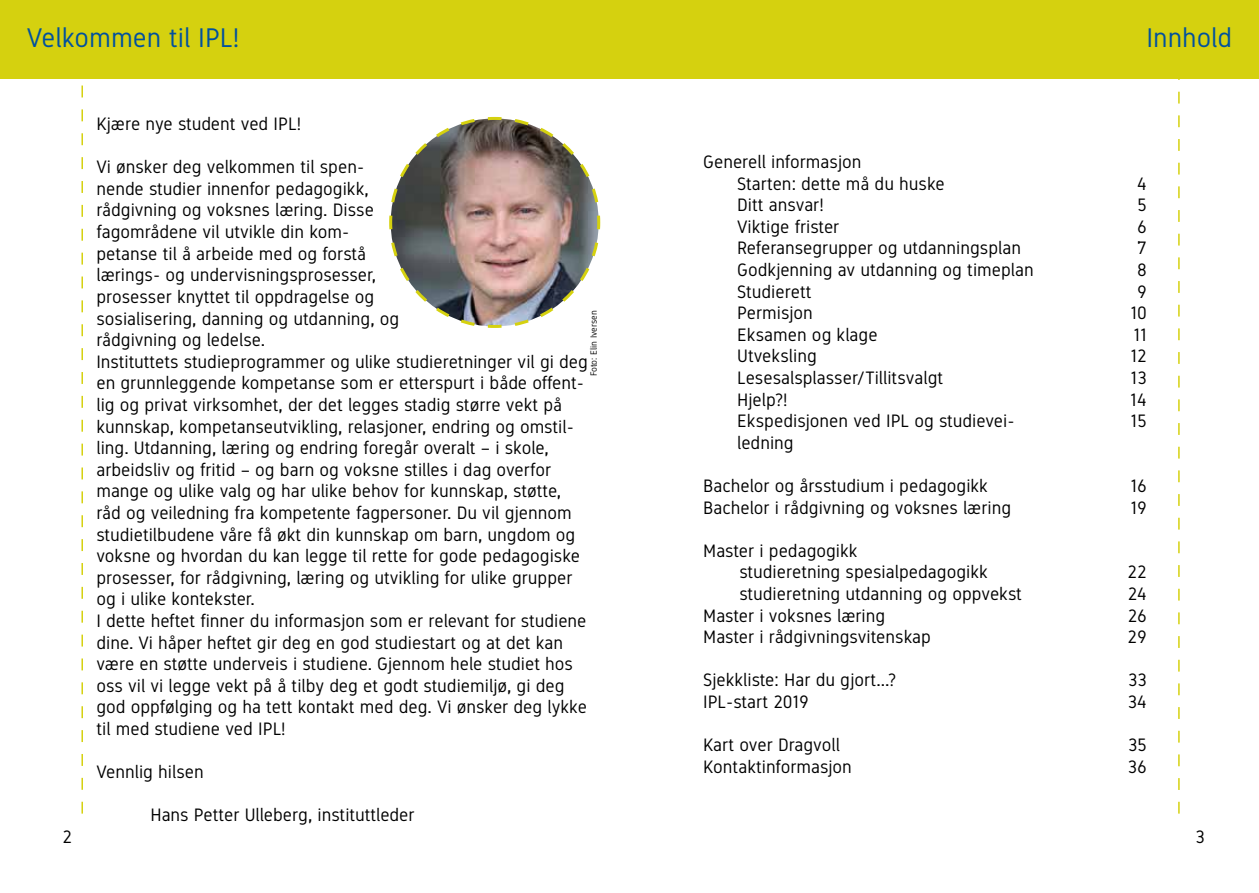
<style>
.page{position:relative;width:1259px;height:893px;background:#fff}
.page>*{position:absolute;margin:0;border:0;box-sizing:border-box;transform-origin:0 0}
.t1{font:27px "NTNU DIN Regular";color:#00509e}
.t2{font:18px/21.6px "NTNU DIN Regular";color:#000}
.t3{font:9px "NTNU DIN Regular";color:#000}
</style>
<div class="page">
<div style="left:0;top:0;width:629px;height:79px;background:#d5d10f"></div>
<div style="left:629px;top:0;width:630px;height:79px;background:#d5d10f"></div>
<svg style="left:81px;top:85px;width:2px;height:729px"></svg>
<svg style="left:1178px;top:79px;width:1px;height:735px"></svg>
<img style="left:389px;top:116px;width:212px;height:212px">
<h1 class="t1" style="left:27px;top:22px;width:214px">Velkommen til IPL!</h1>
<h1 class="t1" style="left:1146px;top:22px;width:87px">Innhold</h1>
<p class="t2" style="left:62px;top:826px;width:11px">2</p>
<p class="t2" style="left:96px;top:113px;width:206px">Kjære nye student ved IPL!</p>
<p class="t2" style="left:96px;top:156px;width:493px">Vi ønsker deg velkommen til spen-<br>nende studier innenfor pedagogikk,<br>rådgivning og voksnes læring. Disse<br>fagområdene vil utvikle din kom-<br>petanse til å arbeide med og forstå<br>lærings- og undervisningsprosesser,<br>prosesser knyttet til oppdragelse og<br>sosialisering, danning og utdanning, og<br>rådgivning og ledelse.<br>Instituttets studieprogrammer og ulike studieretninger vil gi deg en grunnleggende kompetanse som er etterspurt i både offent&shy;lig og privat virksomhet, der det legges stadig større vekt på kunnskap, kompetanseutvikling, relasjoner, endring og omstil&shy;ling. Utdanning, læring og endring foregår overalt – i skole, arbeidsliv og fritid – og barn og voksne stilles i dag overfor mange og ulike valg og har ulike behov for kunnskap, støtte, råd og veiledning fra kompetente fagpersoner. Du vil gjennom studietilbudene våre få økt din kunnskap om barn, ungdom og voksne og hvordan du kan legge til rette for gode pedagogiske prosesser, for rådgivning, læring og utvikling for ulike grupper og i ulike kontekster.<br>I dette heftet finner du informasjon som er relevant for studiene dine. Vi håper heftet gir deg en god studiestart og at det kan være en støtte underveis i studiene. Gjennom hele studiet hos oss vil vi legge vekt på å tilby deg et godt studiemiljø, gi deg god oppfølging og ha tett kontakt med deg. Vi ønsker deg lykke til med studiene ved IPL!</p>
<p class="t2" style="left:96px;top:761px;width:109px">Vennlig hilsen</p>
<p class="t2" style="left:150px;top:804px;width:266px">Hans Petter Ulleberg, instituttleder</p>
<p class="t3" style="left:588px;top:376px;width:67px;rotate:-90deg">Foto: Elin Iversen</p>
<p class="t2" style="left:737px;top:151px;width:298px;text-indent:-34px">Generell informasjon<br>Starten: dette må du huske<br>Ditt ansvar!<br>Viktige frister<br>Referansegrupper og utdanningsplan<br>Godkjenning av utdanning og timeplan<br>Studierett<br>Permisjon<br>Eksamen og klage<br>Utveksling<br>Lesesalsplasser/Tillitsvalgt<br>Hjelp?!<br>Ekspedisjonen ved IPL og studievei&shy;ledning</p>
<p class="t2" style="left:703px;top:475px;width:309px">Bachelor og årsstudium i pedagogikk<br>Bachelor i rådgivning og voksnes læring</p>
<p class="t2" style="left:703px;top:540px;width:156px">Master i pedagogikk</p>
<p class="t2" style="left:739px;top:561px;width:250px">studieretning spesialpedagogikk</p>
<p class="t2" style="left:739px;top:583px;width:284px">studieretning utdanning og oppvekst</p>
<p class="t2" style="left:703px;top:604px;width:184px">Master i voksnes læring</p>
<p class="t2" style="left:703px;top:626px;width:229px">Master i rådgivningsvitenskap</p>
<p class="t2" style="left:703px;top:669px;width:195px">Sjekkliste: Har du gjort...?<br>IPL-start 2019</p>
<p class="t2" style="left:703px;top:734px;width:150px">Kart over Dragvoll<br>Kontaktinformasjon</p>
<p class="t2" style="left:1130px;top:172px;width:18px;text-align:center">4<br>5<br>6<br>7<br>8<br>9<br>10<br>11<br>12<br>13<br>14<br>15</p>
<p class="t2" style="left:1130px;top:475px;width:18px">16<br>19</p>
<p class="t2" style="left:1127px;top:561px;width:21px;text-align:justify">22<br>24<br>26<br>29</p>
<p class="t2" style="left:1127px;top:669px;width:21px">33<br>34</p>
<p class="t2" style="left:1127px;top:734px;width:21px">35<br>36</p>
<p class="t2" style="left:1195px;top:826px;width:11px">3</p>
</div>
